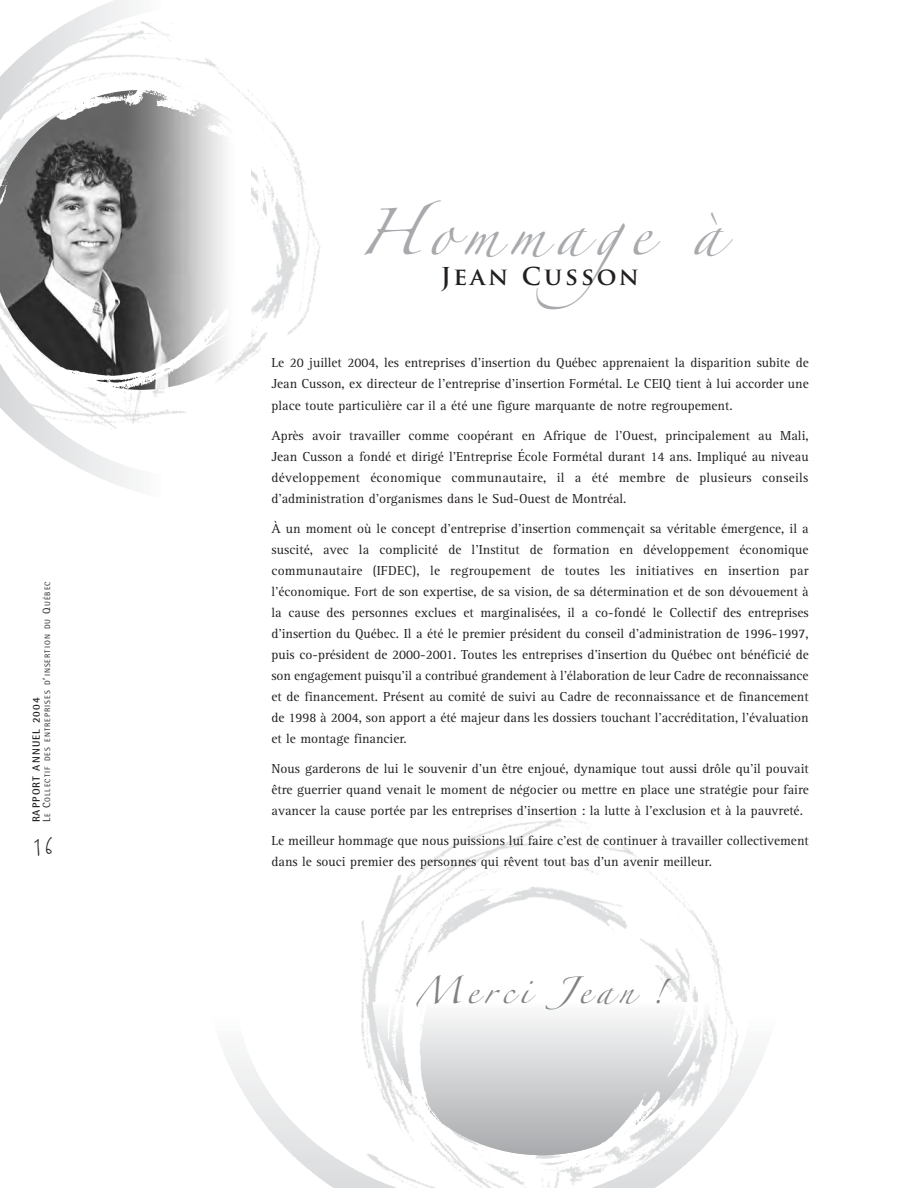
<style>
.page{position:relative;width:918px;height:1188px;background:#fff}
.page>*{position:absolute;margin:0;border:0;box-sizing:border-box;transform-origin:0 0}
.t1{font:42px "Zapfino";letter-spacing:.22em;color:#a7a9ac}
.t2{font:700 24px "Trajan Pro";letter-spacing:.12em;color:#231f20}
.t3{font:24px "Zapfino";letter-spacing:.22em;color:#808285}
.t4{font:22.5px "Django ITC";color:#231f20}
.t5{font:13.5px/21px "Rotis Serif";color:#231f20;text-align:justify}
.t6{font:700 10.5px "Rotis Semi Sans";letter-spacing:.105em;color:#231f20}
.t7{font:7.8px "Rotis Semi Sans";letter-spacing:.135em;color:#231f20}
.s1{font-size:10.5px}
</style>
<div class="page">
<img style="left:361px;top:808px;width:356px;height:206px">
<hr style="left:373px;top:1010px;width:338px;height:4px;background:#f6f6f7">
<hr style="left:373px;top:1007px;width:338px;height:4px;background:#f8f8f9">
<hr style="left:373px;top:1004px;width:338px;height:4px;background:#fafbfb">
<hr style="left:373px;top:1002px;width:338px;height:3px;background:#fdfdfd">
<svg style="left:328px;top:1184px;width:332px;height:4px"></svg>
<svg style="left:322px;top:1180px;width:344px;height:4px"></svg>
<svg style="left:317px;top:1176px;width:354px;height:4px"></svg>
<svg style="left:311px;top:1171px;width:366px;height:5px"></svg>
<svg style="left:306px;top:1167px;width:376px;height:4px"></svg>
<svg style="left:301px;top:1163px;width:386px;height:4px"></svg>
<svg style="left:296px;top:1158px;width:396px;height:5px"></svg>
<svg style="left:292px;top:1154px;width:405px;height:4px"></svg>
<svg style="left:288px;top:1150px;width:413px;height:4px"></svg>
<svg style="left:283px;top:1145px;width:423px;height:5px"></svg>
<svg style="left:279px;top:1141px;width:430px;height:4px"></svg>
<svg style="left:276px;top:1137px;width:437px;height:4px"></svg>
<svg style="left:271px;top:1132px;width:446px;height:5px"></svg>
<svg style="left:268px;top:1128px;width:453px;height:4px"></svg>
<svg style="left:265px;top:1124px;width:459px;height:4px"></svg>
<svg style="left:261px;top:1119px;width:466px;height:5px"></svg>
<svg style="left:258px;top:1115px;width:472px;height:4px"></svg>
<svg style="left:255px;top:1111px;width:478px;height:4px"></svg>
<svg style="left:252px;top:1106px;width:484px;height:5px"></svg>
<svg style="left:249px;top:1102px;width:490px;height:4px"></svg>
<svg style="left:247px;top:1098px;width:495px;height:4px"></svg>
<svg style="left:244px;top:1093px;width:501px;height:5px"></svg>
<svg style="left:241px;top:1089px;width:506px;height:4px"></svg>
<svg style="left:239px;top:1085px;width:510px;height:4px"></svg>
<svg style="left:237px;top:1080px;width:515px;height:5px"></svg>
<svg style="left:235px;top:1076px;width:519px;height:4px"></svg>
<svg style="left:233px;top:1072px;width:523px;height:4px"></svg>
<svg style="left:230px;top:1067px;width:528px;height:5px"></svg>
<svg style="left:229px;top:1063px;width:531px;height:4px"></svg>
<svg style="left:225px;top:1054px;width:539px;height:5px"></svg>
<svg style="left:224px;top:1050px;width:541px;height:4px"></svg>
<svg style="left:363px;top:1046px;width:374px;height:4px"></svg>
<svg style="left:363px;top:1042px;width:374px;height:4px"></svg>
<svg style="left:362px;top:1037px;width:376px;height:5px"></svg>
<div style="left:211px;top:1028px;width:566px;height:9px;background:#f9f9fa"></div>
<svg style="left:0;top:74px;width:3px;height:336px"></svg>
<svg style="left:3px;top:70px;width:4px;height:344px"></svg>
<svg style="left:7px;top:67px;width:3px;height:351px"></svg>
<svg style="left:10px;top:63px;width:4px;height:358px"></svg>
<svg style="left:14px;top:59px;width:4px;height:366px"></svg>
<svg style="left:18px;top:56px;width:3px;height:372px"></svg>
<svg style="left:21px;top:53px;width:4px;height:378px"></svg>
<svg style="left:25px;top:50px;width:3px;height:384px"></svg>
<svg style="left:28px;top:47px;width:4px;height:390px"></svg>
<svg style="left:32px;top:44px;width:4px;height:396px"></svg>
<svg style="left:36px;top:42px;width:3px;height:400px"></svg>
<svg style="left:39px;top:39px;width:4px;height:406px"></svg>
<svg style="left:43px;top:36px;width:4px;height:412px"></svg>
<svg style="left:47px;top:34px;width:3px;height:416px"></svg>
<svg style="left:50px;top:31px;width:4px;height:422px"></svg>
<svg style="left:54px;top:29px;width:4px;height:426px"></svg>
<svg style="left:58px;top:27px;width:3px;height:431px"></svg>
<svg style="left:61px;top:24px;width:4px;height:436px"></svg>
<svg style="left:65px;top:22px;width:4px;height:440px"></svg>
<svg style="left:69px;top:20px;width:3px;height:444px"></svg>
<svg style="left:72px;top:18px;width:4px;height:448px"></svg>
<svg style="left:76px;top:16px;width:4px;height:452px"></svg>
<svg style="left:80px;top:14px;width:3px;height:456px"></svg>
<svg style="left:83px;top:12px;width:4px;height:460px"></svg>
<svg style="left:87px;top:11px;width:4px;height:463px"></svg>
<svg style="left:91px;top:9px;width:3px;height:466px"></svg>
<svg style="left:94px;top:7px;width:4px;height:470px"></svg>
<svg style="left:98px;top:6px;width:4px;height:473px"></svg>
<svg style="left:102px;top:4px;width:3px;height:476px"></svg>
<svg style="left:105px;top:3px;width:4px;height:479px"></svg>
<svg style="left:109px;top:1px;width:4px;height:482px"></svg>
<svg style="left:113px;top:0;width:3px;height:485px"></svg>
<svg style="left:116px;top:0;width:4px;height:486px"></svg>
<svg style="left:120px;top:0;width:4px;height:487px"></svg>
<svg style="left:124px;top:0;width:3px;height:488px"></svg>
<svg style="left:127px;top:0;width:4px;height:489px"></svg>
<svg style="left:131px;top:0;width:4px;height:490px"></svg>
<svg style="left:135px;top:23px;width:3px;height:399px"></svg>
<svg style="left:138px;top:21px;width:4px;height:402px"></svg>
<div style="left:146px;top:0;width:8px;height:499px;background:#f9f9fa"></div>
<img style="left:0;top:82px;width:305px;height:321px">
<img style="left:388px;top:865px;width:348px;height:321px;border-radius:50%">
<p class="t7" style="left:45px;top:822px;width:243px;rotate:-90deg"><span class="s1">L</span>E <span class="s1">C</span>OLLECTIF DES ENTREPRISES D<span class="s1">’</span>INSERTION DU <span class="s1">Q</span>UÉBEC</p>
<h3 class="t4" style="left:34px;top:832px;width:20px">16</h3>
<p class="t6" style="left:33px;top:822px;width:126px;rotate:-90deg">RAPPORT ANNUEL 2004</p>
<h1 class="t1" style="left:358px;top:215px;width:365px">Hommage à</h1>
<h2 class="t2" style="left:441px;top:263px;width:200px">JEAN CUSSON</h2>
<p class="t5" style="left:272px;top:354px;width:539px">Le 20 juillet 2004, les entreprises d’insertion du Québec apprenaient la disparition subite de Jean Cusson, ex directeur de l’entreprise d’insertion Formétal. Le CEIQ tient à lui accorder une place toute particulière car il a été une figure marquante de notre regroupement.</p>
<p class="t5" style="left:272px;top:426px;width:539px">Après avoir travailler comme coopérant en Afrique de l’Ouest, principalement au Mali, Jean Cusson a fondé et dirigé l’Entreprise École Formétal durant 14 ans. Impliqué au niveau développement économique communautaire, il a été membre de plusieurs conseils d’administration d’organismes dans le Sud-Ouest de Montréal.</p>
<p class="t5" style="left:272px;top:519px;width:539px">À un moment où le concept d’entreprise d’insertion commençait sa véritable émergence, il a suscité, avec la complicité de l’Institut de formation en développement économique communautaire (IFDEC), le regroupement de toutes les initiatives en insertion par l’économique. Fort de son expertise, de sa vision, de sa détermination et de son dévouement à la cause des personnes exclues et marginalisées, il a co-fondé le Collectif des entreprises d’insertion du Québec. Il a été le premier président du conseil d’administration de 1996-1997, puis co-président de 2000-2001. Toutes les entreprises d’insertion du Québec ont bénéficié de son engagement puisqu’il a contribué grandement à l’élaboration de leur Cadre de reconnaissance et de financement. Présent au comité de suivi au Cadre de reconnaissance et de financement de 1998 à 2004, son apport a été majeur dans les dossiers touchant l’accréditation, l’évaluation et le montage financier.</p>
<p class="t5" style="left:272px;top:759px;width:539px">Nous garderons de lui le souvenir d’un être enjoué, dynamique tout aussi drôle qu’il pouvait être guerrier quand venait le moment de négocier ou mettre en place une stratégie pour faire avancer la cause portée par les entreprises d’insertion : la lutte à l’exclusion et à la pauvreté.</p>
<p class="t5" style="left:272px;top:831px;width:539px">Le meilleur hommage que nous puissions lui faire c’est de continuer à travailler collectivement dans le souci premier des personnes qui rêvent tout bas d’un avenir meilleur.</p>
<h2 class="t3" style="left:416px;top:981px;width:250px">Merci Jean !</h2>
</div>
